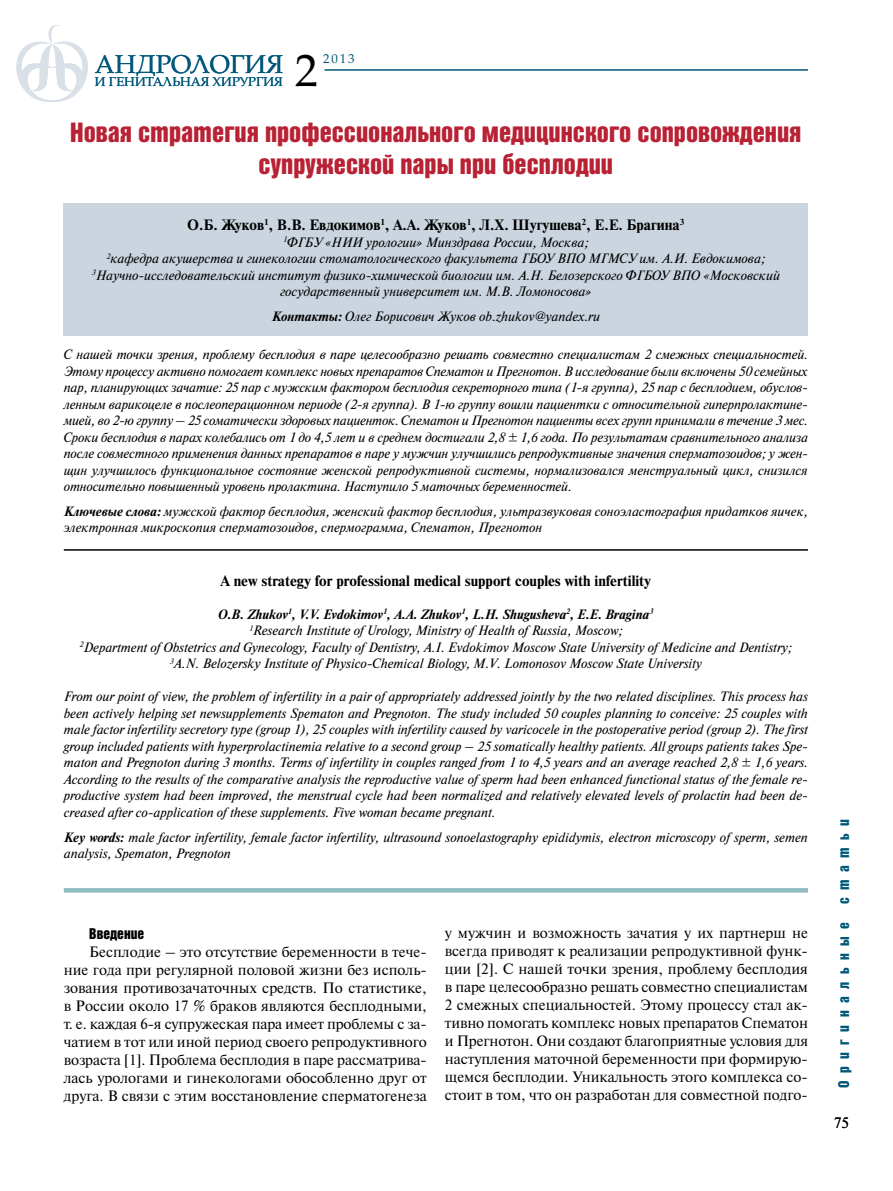
<style>
.page{position:relative;width:893px;height:1191px;background:#fff}
.page>*{position:absolute;margin:0;border:0;box-sizing:border-box;transform-origin:0 0}
.t1{font:45.45px "AG Palatial";color:#000}
.t2{font:27px/32.4px "Bastion Kontrast Alt C";color:#b82234;text-align:center}
.t3{font:25.65px "AG Palatial";color:#00577a}
.t4{font:15px/18px "Newton C";color:#000;text-align:justify}
.t5{font:700 15px "Newton C";color:#000}
.t6{font:15px "Bastion Kontrast Alt C";letter-spacing:.5em;color:#00577a}
.t7{font:15px "Bastion Kontrast Alt C";color:#000}
.t8{font:italic 13.5px/16.5px "Newton C";color:#000;text-align:center}
.t9{font:12.9px "AG Palatial";color:#00577a}
.s1{font-weight:700}
</style>
<div class="page">
<svg style="left:16px;top:25px;width:72px;height:77px"></svg>
<hr style="left:325px;top:70px;width:483px;height:1px;background:#00577a">
<div style="left:64px;top:203px;width:744px;height:133px;background:#cbd5df"></div>
<hr style="left:64px;top:549px;width:744px;height:1px;background:#000">
<hr style="left:64px;top:888px;width:744px;height:4px;background:#90bcc3">
<h3 class="t3" style="left:95px;top:49px;width:190px">АНДРОЛОГИЯ</h3>
<p class="t9" style="left:95px;top:74px;width:189px">И ГЕНИТАЛЬНАЯ ХИРУРГИЯ</p>
<p class="t9" style="left:323px;top:51px;width:33px">2013</p>
<h1 class="t1" style="left:295px;top:44px;width:24px">2</h1>
<h2 class="t2" style="left:70px;top:116px;width:733px">Новая стратегия профессионального медицинского сопровождения супружеской пары при бесплодии</h2>
<p class="t5" style="left:187px;top:217px;width:499px">О.Б. Жуков<sup>1</sup>, В.В. Евдокимов<sup>1</sup>, А.А. Жуков<sup>1</sup>, Л.Х. Шугушева<sup>2</sup>, Е.Е. Брагина<sup>3</sup></p>
<p class="t8" style="left:92px;top:234px;width:690px"><sup>1</sup>ФГБУ «НИИ урологии» Минздрава России, Москва;<br><sup>2</sup>кафедра акушерства и гинекологии стоматологического факультета ГБОУ ВПО МГМСУ им. А.И. Евдокимова; <sup>3</sup>Научно-исследовательский институт физико-химической биологии им. А.Н. Белозерского ФГБОУ ВПО «Московский государственный университет им. М.В. Ломоносова»</p>
<p class="t8" style="left:272px;top:308px;width:330px"><span class="s1">Контакты:</span> Олег Борисович Жуков ob.zhukov@yandex.ru</p>
<p class="t8" style="left:64px;top:346px;width:746px;text-align:justify">С нашей точки зрения, проблему бесплодия в паре целесообразно решать совместно специалистам 2 смежных специальностей.<br>Этому процессу активно помогает комплекс новых препаратов Спематон и Прегнотон. В исследование были включены 50 семейных пар, планирующих зачатие: 25 пар с мужским фактором бесплодия секреторного типа (1-я группа), 25 пар с бесплодием, обуслов&shy;ленным варикоцеле в послеоперационном периоде (2-я группа). В 1-ю группу вошли пациентки с относительной гиперпролактине&shy;мией, во 2-ю группу – 25 соматически здоровых пациенток. Спематон и Прегнотон пациенты всех групп принимали в течение 3 мес.<br>Сроки бесплодия в парах колебались от 1 до 4,5 лет и в среднем достигали 2,8 ± 1,6 года. По результатам сравнительного анализа после совместного применения данных препаратов в паре у мужчин улучшились репродуктивные значения сперматозоидов; у жен&shy;щин улучшилось функциональное состояние женской репродуктивной системы, нормализовался менструальный цикл, снизился относительно повышенный уровень пролактина. Наступило 5 маточных беременностей.</p>
<p class="t8" style="left:64px;top:503px;width:746px;text-align:left"><span class="s1">Ключевые слова:</span> мужской фактор бесплодия, женский фактор бесплодия, ультразвуковая соноэластография придатков яичек, электронная микроскопия сперматозоидов, спермограмма, Спематон, Прегнотон</p>
<p class="t5" style="left:221px;top:572px;width:432px">A new strategy for professional medical support couples with infertility</p>
<p class="t8" style="left:80px;top:606px;width:714px"><span class="s1">O.B. Zhukov</span><sup>1</sup><span class="s1">, V.V. Evdokimov</span><sup>1</sup><span class="s1">, A.A. Zhukov</span><sup>1</sup><span class="s1">, L.H. Shugusheva</span><sup>2</sup><span class="s1">, E.E. Bragina</span><sup>3<br></sup><sup>1</sup>Research Institute of Urology, Ministry of Health of Russia, Moscow;<br><sup>2</sup>Department of Obstetrics and Gynecology, Faculty of Dentistry, A.I. Evdokimov Moscow State University of Medicine and Dentistry; <sup>3</sup>A.N. Belozersky Institute of Physico-Chemical Biology, M.V. Lomonosov Moscow State University</p>
<p class="t8" style="left:64px;top:688px;width:746px;text-align:justify">From our point of view, the problem of infertility in a pair of appropriately addressed jointly by the two related disciplines. This process has been actively helping set newsupplements Spematon and Pregnoton. The study included 50 couples planning to conceive: 25 couples with male factor infertility secretory type (group 1), 25 couples with infertility caused by varicocele in the postoperative period (group 2). The first group included patients with hyperprolactinemia relative to a second group – 25 somatically healthy patients. All groups patients takes Spe&shy;maton and Pregnoton during 3 months. Terms of infertility in couples ranged from 1 to 4,5 years and an average reached 2,8 ± 1,6 years.<br>According to the results of the comparative analysis the reproductive value of sperm had been enhanced functional status of the female re&shy;productive system had been improved, the menstrual cycle had been normalized and relatively elevated levels of prolactin had been de&shy;creased after co-application of these supplements. Five woman became pregnant.</p>
<p class="t8" style="left:64px;top:829px;width:746px;text-align:left"><span class="s1">Key words:</span> male factor infertility, female factor infertility, ultrasound sonoelastography epididymis, electron microscopy of sperm, semen analysis, Spematon, Pregnoton</p>
<p class="t7" style="left:89px;top:925px;width:56px">Введение</p>
<p class="t4" style="left:64px;top:942px;width:365px;text-indent:26px">Бесплодие – это отсутствие беременности в тече&shy;ние года при регулярной половой жизни без исполь&shy;зования противозачаточных средств. По статистике, в России около 17 % браков являются бесплодными, т. е. каждая 6-я супружеская пара имеет проблемы c за&shy;чатием в тот или иной период своего репродуктивного возраста [1]. Проблема бесплодия в паре рассматрива&shy;лась урологами и гинекологами обособленно друг от друга. В связи c этим восстановление сперматогенеза</p>
<p class="t4" style="left:445px;top:923px;width:365px">у мужчин и возможность зачатия у их партнерш не всегда приводят к реализации репродуктивной функ&shy;ции [2]. С нашей точки зрения, проблему бесплодия в паре целесообразно решать совместно специалистам 2 смежных специальностей. Этому процессу стал ак&shy;тивно помогать комплекс новых препаратов Спематон и Прегнотон. Они создают благоприятные условия для наступления маточной беременности при формирую&shy;щемся бесплодии. Уникальность этого комплекса со&shy;стоит в том, что он разработан для совместной подго-</p>
<p class="t6" style="left:836px;top:1088px;width:271px;rotate:-90deg">Оригинальные статьи</p>
<p class="t4" style="left:834px;top:1114px;width:17px">75</p>
</div>
